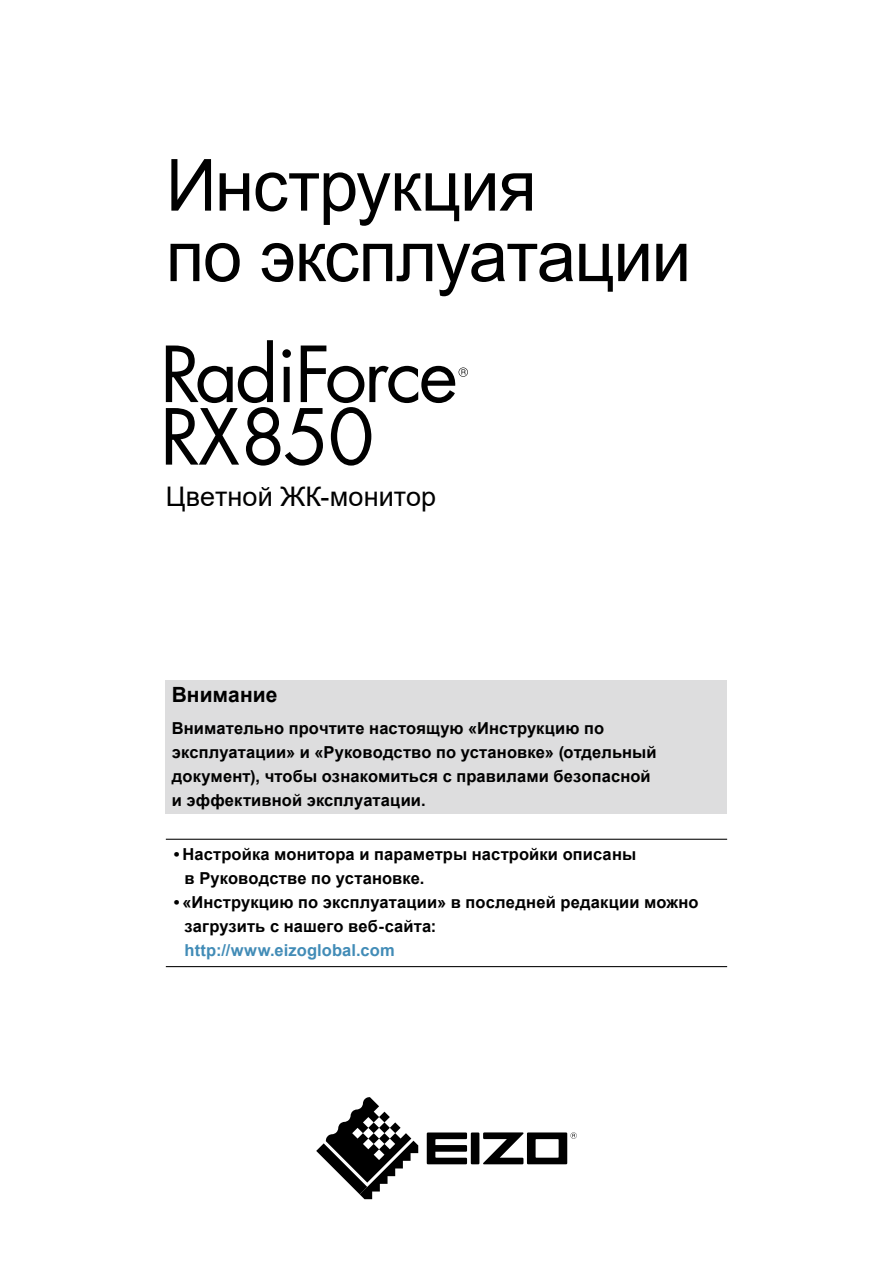
<style>
.page{position:relative;width:893px;height:1263px;background:#fff}
.page>*{position:absolute;margin:0;border:0;box-sizing:border-box;transform-origin:0 0}
.t1{font:72px/70.5px "Arial";letter-spacing:-.015em;color:#000}
.t2{font:27px "Arial";letter-spacing:.005em;color:#000}
.t3{font:700 21px "Arial";letter-spacing:.005em;color:#000}
.t4{font:700 16.5px/24px "Arial";letter-spacing:.01em;color:#000}
.t5{font:700 16.5px "Arial";letter-spacing:.005em;color:#428cb7}
</style>
<div class="page">
<div style="left:166px;top:680px;width:561px;height:134px;background:#ddddde"></div>
<hr style="left:166px;top:839px;width:561px;height:1px;background:#000">
<hr style="left:166px;top:966px;width:561px;height:1px;background:#000">
<svg style="left:427px;top:1132px;width:150px;height:32px"></svg>
<svg style="left:316px;top:1097px;width:102px;height:102px"></svg>
<svg style="left:166px;top:340px;width:302px;height:126px"></svg>
<h1 class="t1" style="left:166px;top:150px;width:527px">Инструкция<br>по эксплуатации</h1>
<h2 class="t2" style="left:166px;top:478px;width:272px">Цветной ЖК-монитор</h2>
<p class="t3" style="left:172px;top:679px;width:107px">Внимание</p>
<p class="t4" style="left:172px;top:716px;width:486px">Внимательно прочтите настоящую «Инструкцию по эксплуатации» и «Руководство по установке» (отдельный документ), чтобы ознакомиться с правилами безопасной и эффективной эксплуатации.</p>
<p class="t4" style="left:185px;top:842px;width:453px;text-indent:-11px">• Настройка монитора и параметры настройки описаны в Руководстве по установке.</p>
<p class="t4" style="left:185px;top:890px;width:516px;text-indent:-11px">• «Инструкцию по эксплуатации» в последней редакции можно загрузить с нашего веб-сайта:</p>
<p class="t5" style="left:185px;top:938px;width:212px">http://www.eizoglobal.com</p>
</div>
